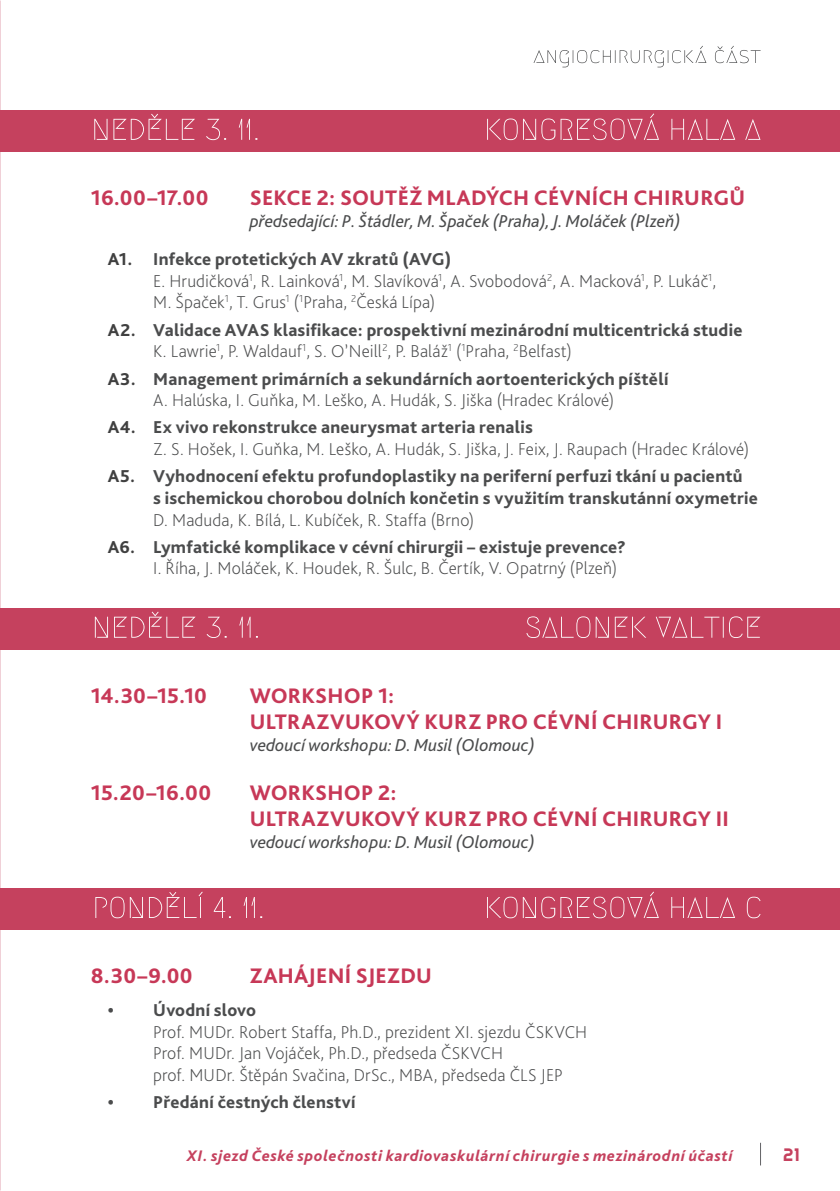
<style>
.page{position:relative;width:840px;height:1191px;background:#fff}
.page>*{position:absolute;margin:0;border:0;box-sizing:border-box;transform-origin:0 0}
.SEKCE___Program{font:800 22px/26.4px "Bliss Pro";letter-spacing:.01em;color:#c73857}
.Autor___Program{font:200 18px/21.6px "Bliss Pro";letter-spacing:.01em;color:#4b4c4d}
.t1{font:800 18px/21.6px "Bliss Pro";letter-spacing:.015em;color:#4b4c4d}
.Předsedající___program{font:italic 18px "Bliss Pro";color:#4b4c4d}
.t2{font:18px "Righteous";color:#c5415e}
.t3{font:italic 800 16px "Bliss Pro";letter-spacing:.045em;color:#c5415e}
.s1{color:#404040}
</style>
<div class="page">
<svg style="left:533px;top:46px;width:227px;height:21px"></svg>
<div style="left:0;top:110px;width:839px;height:41px;background:#c5415e"></div>
<div style="left:0;top:608px;width:839px;height:41px;background:#c5415e"></div>
<div style="left:0;top:888px;width:839px;height:41px;background:#c5415e"></div>
<svg style="left:94px;top:113px;width:666px;height:27px"></svg>
<svg style="left:95px;top:611px;width:665px;height:27px"></svg>
<svg style="left:95px;top:891px;width:665px;height:27px"></svg>
<p class="SEKCE___Program" style="left:91px;top:184px;width:119px">16.00–17.00</p>
<p class="SEKCE___Program" style="left:249px;top:184px;width:496px">SEKCE 2: SOUTĚŽ MLADÝCH CÉVNÍCH CHIRURGŮ</p>
<p class="Předsedající___program" style="left:249px;top:209px;width:432px">předsedající: P. Štádler, M. Špaček (Praha), J. Moláček (Plzeň)</p>
<p class="t1" style="left:108px;top:248px;width:345px"><span class="s1">A1.</span> Infekce protetických AV zkratů (AVG)</p>
<p class="Autor___Program" style="left:153px;top:269px;width:564px">E. Hrudičková<sup>1</sup>, R. Lainková<sup>1</sup>, M. Slavíková<sup>1</sup>, A. Svobodová<sup>2</sup>, A. Macková<sup>1</sup>, P. Lukáč<sup>1</sup>,<br>M. Špaček<sup>1</sup>, T. Grus<sup>1</sup> (<sup>1</sup>Praha, <sup>2</sup>Česká Lípa)</p>
<p class="t1" style="left:108px;top:318px;width:635px"><span class="s1">A2.</span> Validace AVAS klasifikace: prospektivní mezinárodní multicentrická studie</p>
<p class="Autor___Program" style="left:153px;top:340px;width:420px">K. Lawrie<sup>1</sup>, P. Waldauf<sup>1</sup>, S. O’Neill<sup>2</sup>, P. Baláž<sup>1</sup> (<sup>1</sup>Praha, <sup>2</sup>Belfast)</p>
<p class="t1" style="left:108px;top:367px;width:561px"><span class="s1">A3.</span> Management primárních a sekundárních aortoenterických píštělí</p>
<p class="Autor___Program" style="left:153px;top:389px;width:462px">A. Halúska, I. Guňka, M. Leško, A. Hudák, S. Jiška (Hradec Králové)</p>
<p class="t1" style="left:108px;top:416px;width:426px"><span class="s1">A4.</span> Ex vivo rekonstrukce aneurysmat arteria renalis</p>
<p class="Autor___Program" style="left:153px;top:438px;width:597px">Z. S. Hošek, I. Guňka, M. Leško, A. Hudák, S. Jiška, J. Feix, J. Raupach (Hradec Králové)</p>
<p class="t1" style="left:153px;top:465px;width:605px;text-indent:-45px"><span class="s1">A5.</span> Vyhodnocení efektu profundoplastiky na periferní perfuzi tkání u pacientů<br>s ischemickou chorobou dolních končetin s využitím transkutánní oxymetrie</p>
<p class="Autor___Program" style="left:153px;top:508px;width:322px">D. Maduda, K. Bílá, L. Kubíček, R. Staffa (Brno)</p>
<p class="t1" style="left:108px;top:535px;width:519px"><span class="s1">A6.</span> Lymfatické komplikace v cévní chirurgii – existuje prevence?</p>
<p class="Autor___Program" style="left:153px;top:557px;width:465px">I. Říha, J. Moláček, K. Houdek, R. Šulc, B. Čertík, V. Opatrný (Plzeň)</p>
<p class="SEKCE___Program" style="left:91px;top:682px;width:118px">14.30–15.10</p>
<p class="SEKCE___Program" style="left:249px;top:682px;width:473px">WORKSHOP 1:<br>ULTRAZVUKOVÝ KURZ PRO CÉVNÍ CHIRURGY I</p>
<p class="Předsedající___program" style="left:249px;top:733px;width:286px">vedoucí workshopu: D. Musil (Olomouc)</p>
<p class="SEKCE___Program" style="left:91px;top:779px;width:122px">15.20–16.00</p>
<p class="SEKCE___Program" style="left:249px;top:779px;width:480px">WORKSHOP 2:<br>ULTRAZVUKOVÝ KURZ PRO CÉVNÍ CHIRURGY II</p>
<p class="Předsedající___program" style="left:249px;top:830px;width:286px">vedoucí workshopu: D. Musil (Olomouc)</p>
<p class="SEKCE___Program" style="left:91px;top:962px;width:103px">8.30–9.00</p>
<p class="SEKCE___Program" style="left:249px;top:962px;width:184px">ZAHÁJENÍ SJEZDU</p>
<p class="t1" style="left:108px;top:998px;width:149px">• Úvodní slovo</p>
<p class="Autor___Program" style="left:153px;top:1020px;width:435px">Prof. MUDr. Robert Staffa, Ph.D., prezident XI. sjezdu ČSKVCH</p>
<p class="Autor___Program" style="left:153px;top:1042px;width:351px">Prof. MUDr. Jan Vojáček, Ph.D., předseda ČSKVCH</p>
<p class="Autor___Program" style="left:153px;top:1063px;width:411px">prof. MUDr. Štěpán Svačina, DrSc., MBA, předseda ČLS JEP</p>
<p class="t1" style="left:108px;top:1091px;width:249px">• Předání čestných členství</p>
<p class="t3" style="left:187px;top:1145px;width:546px">XI. sjezd České společnosti kardiovaskulární chirurgie s mezinárodní účastí</p>
<p class="t2" style="left:782px;top:1143px;width:18px">21</p>
</div>
